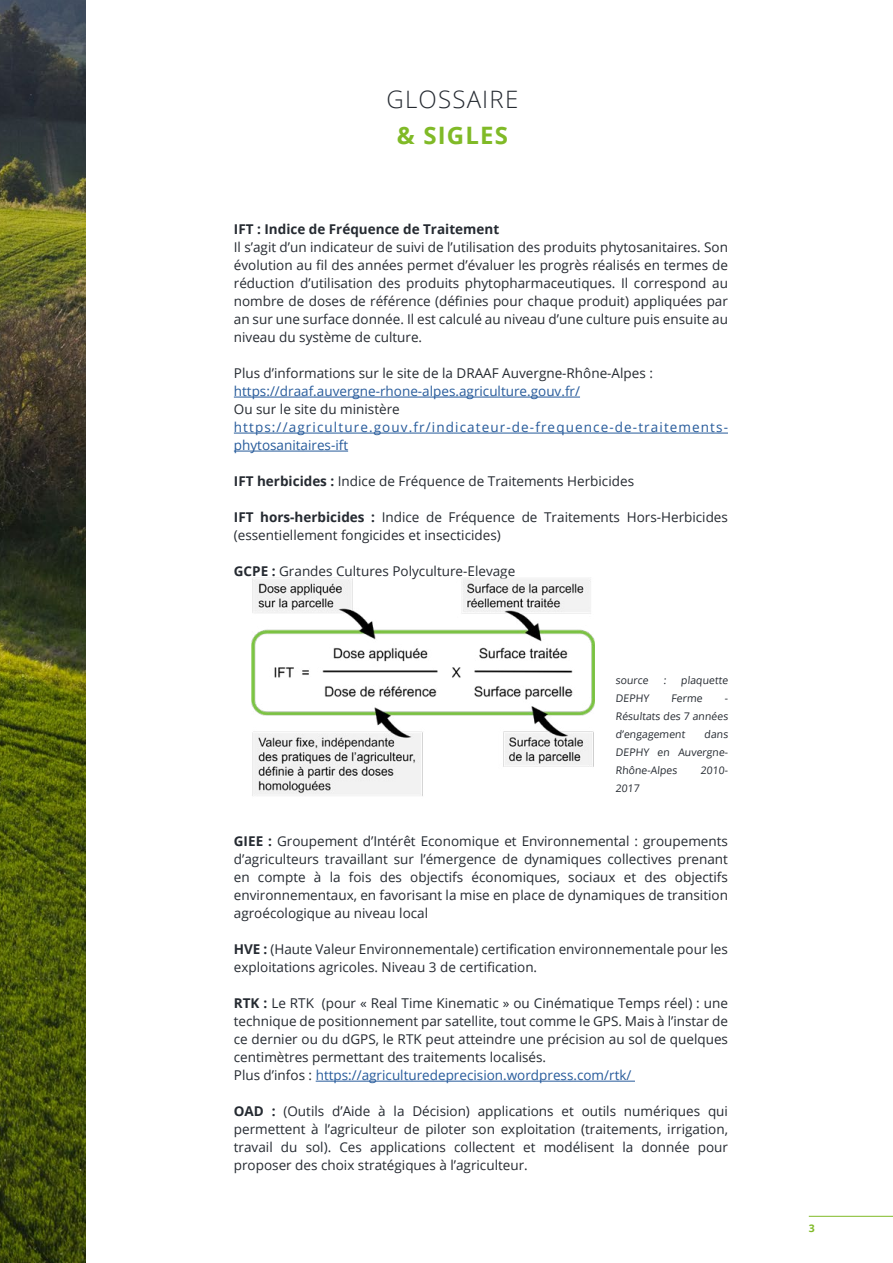
<style>
.page{position:relative;width:893px;height:1263px;background:#fff}
.page>*{position:absolute;margin:0;border:0;box-sizing:border-box;transform-origin:0 0}
.t1{font:300 24px "Open Sans";letter-spacing:.05em;color:#252a31}
.t2{font:700 24px "Open Sans";letter-spacing:.05em;color:#80ba27}
.t3{font:13.5px/18px "Open Sans";color:#252a31;text-align:justify}
.t4{font:13.5px/18px "Open Sans";letter-spacing:.08em;color:#275b9b}
.t5{font:13.5px "Open Sans";color:#275b9b}
.t6{font:700 13.5px "Open Sans";color:#252a31}
.t7{font:10.5px/18px "Open Sans";color:#252a31;text-align:justify}
.t8{font:700 10.5px "Open Sans";color:#80ba27}
.s1{font-weight:700}
.s2{color:#275b9b}
</style>
<div class="page">
<img style="left:0;top:0;width:85px;height:1263px">
<hr style="left:234px;top:397px;width:346px;height:1px;background:#275b9b">
<hr style="left:234px;top:433px;width:494px;height:1px;background:#275b9b">
<hr style="left:234px;top:451px;width:114px;height:1px;background:#275b9b">
<hr style="left:316px;top:1081px;width:319px;height:1px;background:#275b9b">
<img style="left:252px;top:577px;width:342px;height:219px">
<hr style="left:809px;top:1216px;width:84px;height:1px;background:#80ba27">
<h1 class="t1" style="left:387px;top:83px;width:133px">GLOSSAIRE</h1>
<h1 class="t2" style="left:397px;top:118px;width:113px">&amp; SIGLES</h1>
<p class="t6" style="left:234px;top:220px;width:267px">IFT : Indice de Fréquence de Traitement</p>
<p class="t3" style="left:234px;top:238px;width:496px">Il s’agit d’un indicateur de suivi de l’utilisation des produits phytosanitaires. Son évolution au fil des années permet d’évaluer les progrès réalisés en termes de réduction d’utilisation des produits phytopharmaceutiques. Il correspond au nombre de doses de référence (définies pour chaque produit) appliquées par an sur une surface donnée. Il est calculé au niveau d’une culture puis ensuite au niveau du système de culture.</p>
<p class="t3" style="left:234px;top:364px;width:421px">Plus d’informations sur le site de la DRAAF Auvergne-Rhône-Alpes :</p>
<p class="t5" style="left:234px;top:382px;width:348px">https://draaf.auvergne-rhone-alpes.agriculture.gouv.fr/</p>
<p class="t3" style="left:234px;top:400px;width:167px">Ou sur le site du ministère</p>
<p class="t4" style="left:234px;top:418px;width:496px">https://agriculture.gouv.fr/indicateur-de-frequence-de-traitements&shy;phytosanitaires-ift</p>
<p class="t3" style="left:234px;top:472px;width:402px"><span class="s1">IFT herbicides :</span> Indice de Fréquence de Traitements Herbicides</p>
<p class="t3" style="left:234px;top:508px;width:496px"><span class="s1">IFT hors-herbicides :</span> Indice de Fréquence de Traitements Hors-Herbicides (essentiellement fongicides et insecticides)</p>
<p class="t3" style="left:234px;top:562px;width:283px"><span class="s1">GCPE :</span> Grandes Cultures Polyculture-Elevage</p>
<p class="t7" style="left:615px;top:671px;width:36px">source</p>
<p class="t7" style="left:663px;top:671px;width:6px">:</p>
<p class="t7" style="left:681px;top:671px;width:50px">plaquette</p>
<p class="t7" style="left:615px;top:689px;width:36px">DEPHY</p>
<p class="t7" style="left:671px;top:689px;width:34px">Ferme</p>
<p class="t7" style="left:615px;top:689px;width:115px;text-indent:109px">- Résultats des 7 années d’engagement</p>
<p class="t7" style="left:615px;top:725px;width:115px;text-indent:89px">dans DEPHY en Auvergne-Rhône-Alpes</p>
<p class="t7" style="left:701px;top:761px;width:30px">2010-</p>
<p class="t7" style="left:615px;top:779px;width:27px">2017</p>
<p class="t3" style="left:234px;top:832px;width:496px"><span class="s1">GIEE :</span> Groupement d’Intérêt Economique et Environnemental : groupements d’agriculteurs travaillant sur l’émergence de dynamiques collectives prenant en compte à la fois des objectifs économiques, sociaux et des objectifs environnementaux, en favorisant la mise en place de dynamiques de transition agroécologique au niveau local</p>
<p class="t3" style="left:234px;top:940px;width:496px"><span class="s1">HVE :</span> (Haute Valeur Environnementale) certification environnementale pour les exploitations agricoles. Niveau 3 de certification.</p>
<p class="t3" style="left:234px;top:994px;width:496px;text-align:left"><span class="s1">RTK :</span> Le RTK (pour « Real Time Kinematic » ou Cinématique Temps réel) : une technique de positionnement par satellite, tout comme le GPS. Mais à l’instar de ce dernier ou du dGPS, le RTK peut atteindre une précision au sol de quelques centimètres permettant des traitements localisés.<br>Plus d’infos : <span class="s2">https://agriculturedeprecision.wordpress.com/rtk/</span></p>
<p class="t3" style="left:234px;top:1102px;width:496px"><span class="s1">OAD :</span> (Outils d’Aide à la Décision) applications et outils numériques qui permettent à l’agriculteur de piloter son exploitation (traitements, irrigation, travail du sol). Ces applications collectent et modélisent la donnée pour proposer des choix stratégiques à l’agriculteur.</p>
<p class="t8" style="left:809px;top:1220px;width:7px">3</p>
</div>
